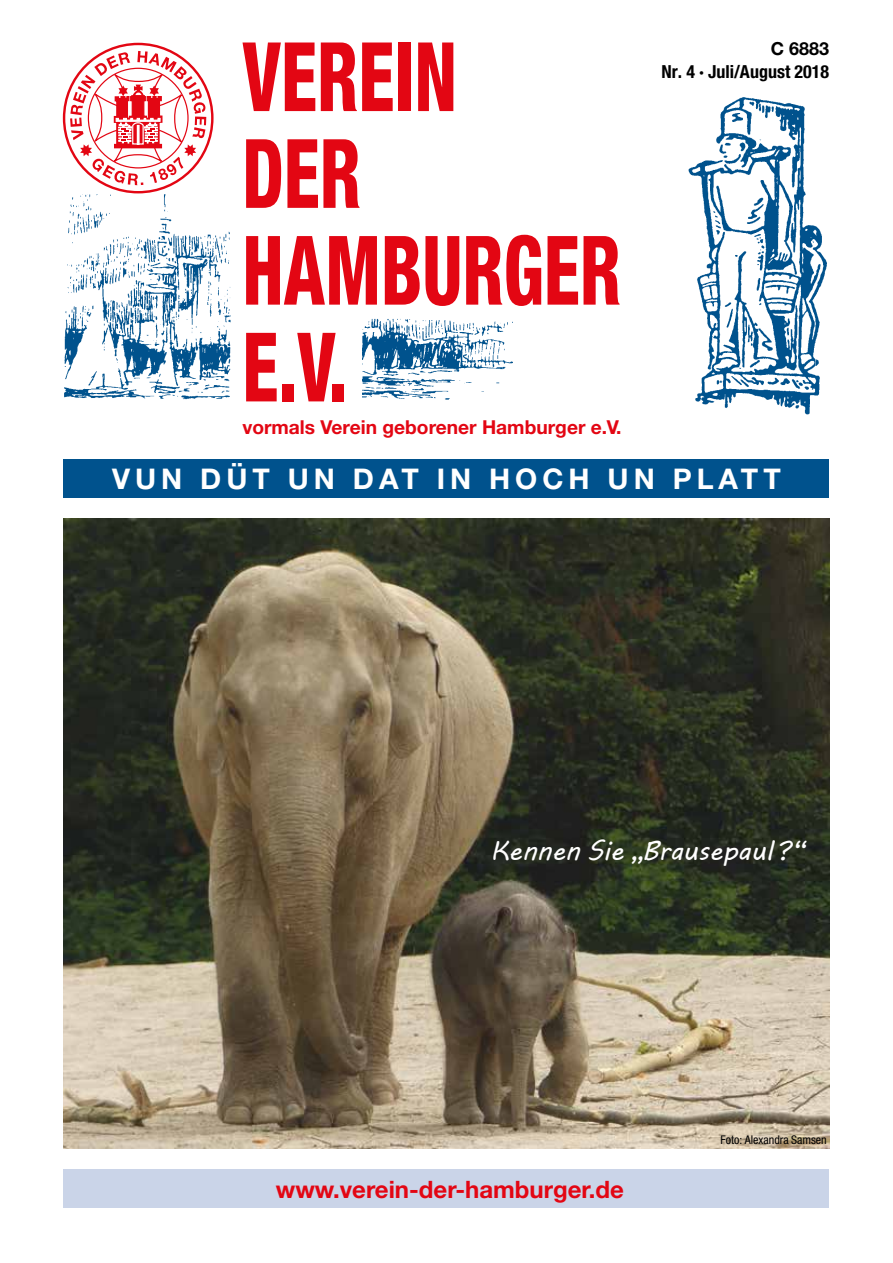
<style>
.page{position:relative;width:893px;height:1263px;background:#fff}
.page>*{position:absolute;margin:0;border:0;box-sizing:border-box;transform-origin:0 0}
.t1{font:800 condensed 96px/96.8px "Helvetica Neue";color:#e30613;scale:.75 1}
.t2{font:700 28.5px "Helvetica Neue";letter-spacing:.175em;color:#fff}
.t3{font:27px "MV Boli";color:#fff}
.t4{font:700 24px "Helvetica Neue";color:#e30613}
.t5{font:700 19.2px "Helvetica Neue";color:#e30613}
.t6{font:700 condensed 18px "Helvetica Neue";color:#000}
.t7{font:700 18px "Helvetica Neue";color:#000}
.t8{font:condensed 12px "Helvetica Neue";color:#000}
</style>
<div class="page">
<img style="left:362px;top:318px;width:150px;height:81px">
<img style="left:688px;top:97px;width:139px;height:318px">
<img style="left:64px;top:194px;width:167px;height:206px">
<div style="left:64px;top:1169px;width:765px;height:39px;background:#cad4e8"></div>
<div style="left:64px;top:459px;width:765px;height:38px;background:#00528d"></div>
<svg style="left:64px;top:44px;width:149px;height:149px"></svg>
<svg style="left:70px;top:42px;width:136px;height:143px"></svg>
<img style="left:64px;top:519px;width:765px;height:629px">
<p class="t7" style="left:771px;top:38px;width:60px">C 6883</p>
<p class="t6" style="left:661px;top:61px;width:169px">Nr. 4 · Juli/August 2018</p>
<h1 class="t1" style="left:242px;top:27px;width:506px">VEREIN<br>DER<br>HAMBURGER<br>E.V.</h1>
<p class="t5" style="left:242px;top:416px;width:381px">vormals Verein geborener Hamburger e.V.</p>
<h2 class="t2" style="left:112px;top:461px;width:670px">VUN DÜT UN DAT IN HOCH UN PLATT</h2>
<h3 class="t3" style="left:490px;top:832px;width:318px">Kennen Sie „Brausepaul?“</h3>
<p class="t4" style="left:276px;top:1175px;width:349px">www.verein-der-hamburger.de</p>
<p class="t8" style="left:720px;top:1133px;width:108px">Foto: Alexandra Samsen</p>
</div>
